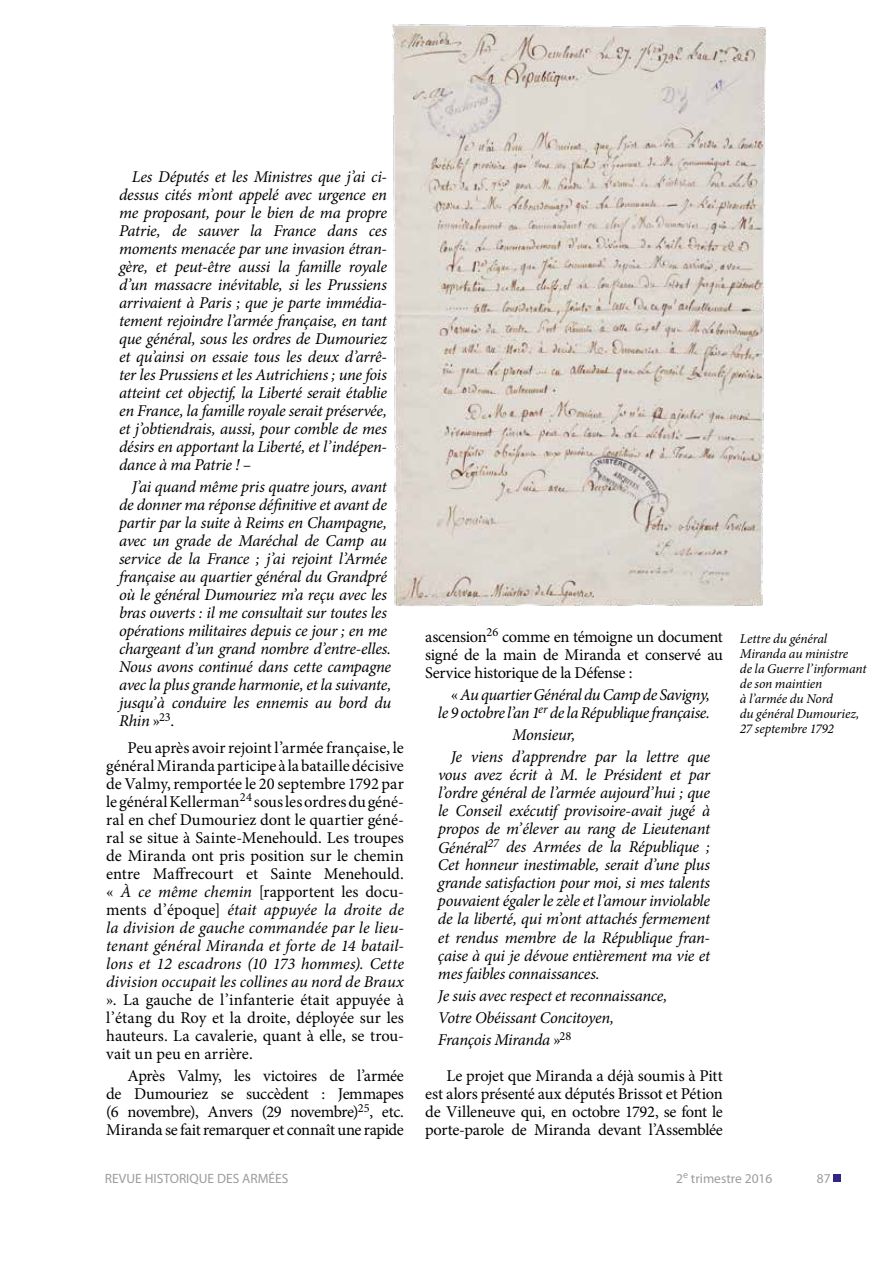
<style>
.page{position:relative;width:893px;height:1263px;background:#fff}
.page>*{position:absolute;margin:0;border:0;box-sizing:border-box;transform-origin:0 0}
.t1{font:italic 16.5px/18px "Minion Pro";letter-spacing:-.02em;color:#000}
.t2{font:16.5px/18px "Minion Pro";letter-spacing:-.01em;color:#000;text-align:justify}
.t3{font:italic 13.5px/15px "Minion Pro";letter-spacing:-.015em;color:#000}
.t4{font:13.5px "Myriad Pro";color:#9d9d9c}
.s1{font-style:normal}
.s2{font-style:italic}
</style>
<div class="page">
<img style="left:392px;top:24px;width:374px;height:583px">
<div style="left:833px;top:1175px;width:7px;height:7px;background:#312783"></div>
<p class="t1" style="left:119px;top:168px;width:269px;text-align:justify;text-indent:13px">Les Députés et les Ministres que j’ai ci&shy;dessus cités m’ont appelé avec urgence en me proposant, pour le bien de ma propre Patrie, de sauver la France dans ces moments menacée par une invasion étran&shy;gère, et peut-être aussi la famille royale d’un massacre inévitable, si les Prussiens arrivaient à Paris ; que je parte immédia&shy;tement rejoindre l’armée française, en tant que général, sous les ordres de Dumouriez et qu’ainsi on essaie tous les deux d’arrê&shy;ter les Prussiens et les Autrichiens ; une fois atteint cet objectif, la Liberté serait établie en France, la famille royale serait préservée, et j’obtiendrais, aussi, pour comble de mes désirs en apportant la Liberté, et l’indépen&shy;dance à ma Patrie ! –</p>
<p class="t1" style="left:119px;top:478px;width:274px;text-indent:13px">J’ai quand même pris quatre jours, avant de donner ma réponse définitive et avant de partir par la suite à Reims en Champagne, avec un grade de Maréchal de Camp au service de la France ; j’ai rejoint l’Armée française au quartier général du Grandpré où le général Dumouriez m’a reçu avec les bras ouverts : il me consultait sur toutes les opérations militaires depuis ce jour ; en me chargeant d’un grand nombre d’entre-elles.<br>Nous avons continué dans cette campagne avec la plus grande harmonie, et la suivante, jusqu’à conduire les ennemis au bord du Rhin <span class="s1">»</span><sup>23</sup><span class="s1">.</span></p>
<p class="t2" style="left:106px;top:739px;width:299px;text-indent:21px">Peu après avoir rejoint l’armée française, le général Miranda participe à la bataille décisive de Valmy, remportée le 20 septembre 1792 par le général Kellerman<sup>24</sup> sous les ordres du géné&shy;ral en chef Dumouriez dont le quartier géné&shy;ral se situe à Sainte-Menehould. Les troupes de Miranda ont pris position sur le chemin entre Maffrecourt et Sainte Menehould. « <span class="s2">À ce même chemin</span> [rapportent les docu&shy;ments d’époque] <span class="s2">était appuyée la droite de la division de gauche commandée par le lieu&shy;tenant général Miranda et forte de 14 batail&shy;lons et 12 escadrons (10 173 hommes). Cette division occupait les collines au nord de Braux</span></p>
<p class="t2" style="left:106px;top:991px;width:299px">». La gauche de l’infanterie était appuyée à l’étang du Roy et la droite, déployée sur les hauteurs. La cavalerie, quant à elle, se trou&shy;vait un peu en arrière.</p>
<p class="t2" style="left:106px;top:1067px;width:299px;text-indent:21px">Après Valmy, les victoires de l’armée de Dumouriez se succèdent : Jemmapes (6 novembre), Anvers (29 novembre)<sup>25</sup>, etc.<br>Miranda se fait remarquer et connaît une rapide</p>
<p class="t2" style="left:425px;top:627px;width:299px">ascension<sup>26</sup> comme en témoigne un document signé de la main de Miranda et conservé au Service historique de la Défense :</p>
<p class="t1" style="left:438px;top:686px;width:274px;text-align:right"><span class="s1">«</span> Au quartier Général du Camp de Savigny, le 9 octobre l’an 1<sup>er</sup> de la République française.</p>
<p class="t1" style="left:451px;top:724px;width:261px;line-height:22.2px;text-indent:61px">Monsieur,<br>Je viens d’apprendre par la lettre que</p>
<p class="t1" style="left:438px;top:766px;width:274px;text-align:justify">vous avez écrit à M. le Président et par l’ordre général de l’armée aujourd’hui ; que le Conseil exécutif provisoire-avait jugé à propos de m’élever au rang de Lieutenant Général<sup>27</sup> des Armées de la République ; Cet honneur inestimable, serait d’une plus grande satisfaction pour moi, si mes talents pouvaient égaler le zèle et l’amour inviolable de la liberté, qui m’ont attachés fermement et rendus membre de la République fran&shy;çaise à qui je dévoue entièrement ma vie et mes faibles connaissances.</p>
<p class="t1" style="left:438px;top:984px;width:231px;line-height:22.2px">Je suis avec respect et reconnaissance,<br>Votre Obéissant Concitoyen,<br>François Miranda <span class="s1">»</span><sup>28</sup></p>
<p class="t2" style="left:425px;top:1067px;width:299px;text-indent:21px">Le projet que Miranda a déjà soumis à Pitt est alors présenté aux députés Brissot et Pétion de Villeneuve qui, en octobre 1792, se font le porte-parole de Miranda devant l’Assemblée</p>
<p class="t3" style="left:740px;top:631px;width:128px">Lettre du général<br>Miranda au ministre<br>de la Guerre l’informant de son maintien<br>à l’armée du Nord<br>du général Dumouriez,<br>27 septembre 1792</p>
<p class="t4" style="left:105px;top:1170px;width:185px">REVUE HISTORIQUE DES ARMÉES</p>
<p class="t4" style="left:676px;top:1170px;width:98px">2<sup>e</sup> trimestre 2016</p>
<p class="t4" style="left:817px;top:1170px;width:15px">87</p>
</div>
